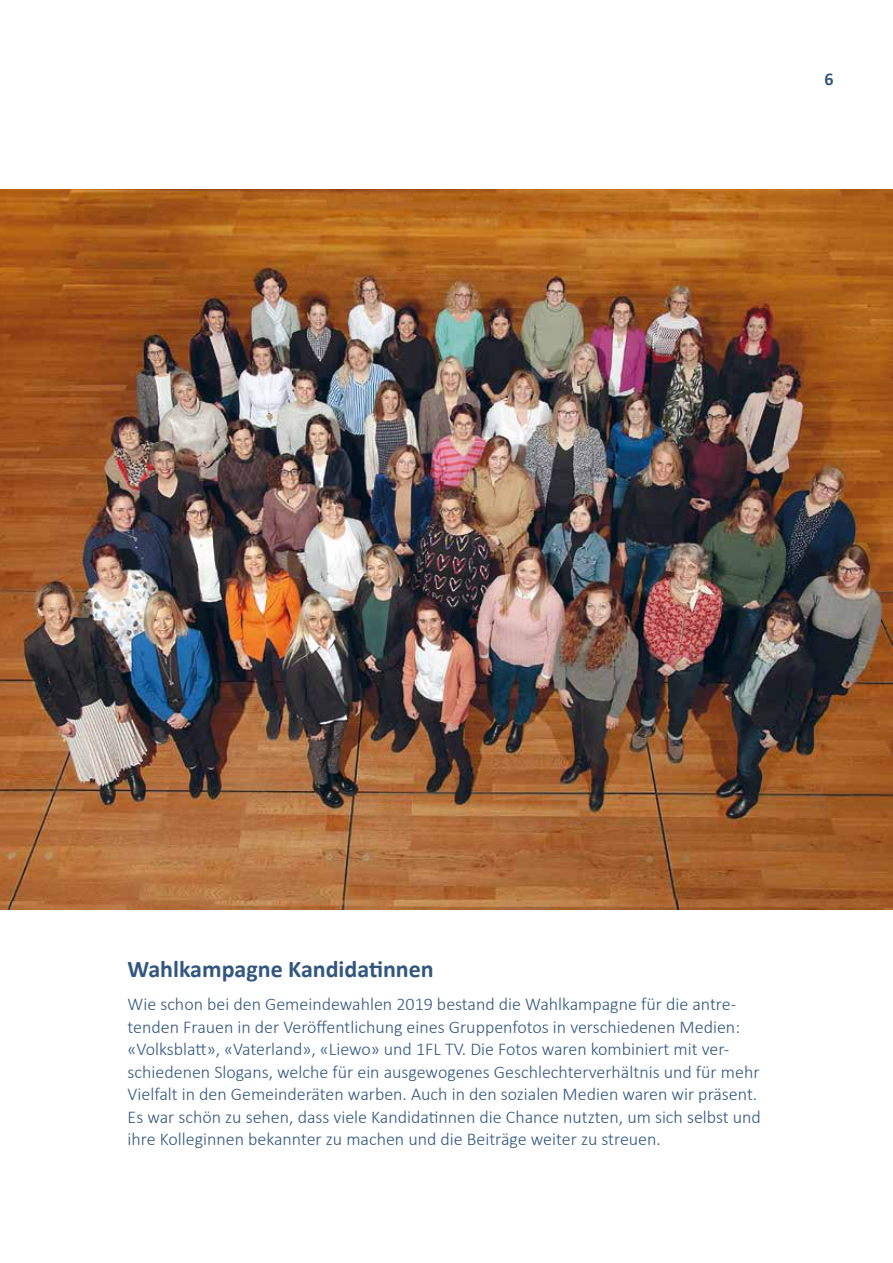
<style>
.page{position:relative;width:893px;height:1263px;background:#fff}
.page>*{position:absolute;margin:0;border:0;box-sizing:border-box;transform-origin:0 0}
.t1{font:700 24px "Calibri";color:#32577e}
.t2{font:300 18px/22.5px "Calibri";color:#32577e}
.t3{font:700 18px "Calibri";color:#32577e}
</style>
<div class="page">
<img style="left:0;top:190px;width:893px;height:719px">
<p class="t3" style="left:825px;top:68px;width:11px">6</p>
<h1 class="t1" style="left:128px;top:954px;width:308px">Wahlkampagne Kandidatinnen</h1>
<p class="t2" style="left:128px;top:993px;width:635px">Wie schon bei den Gemeindewahlen 2019 bestand die Wahlkampagne für die antre&shy;tenden Frauen in der Veröffentlichung eines Gruppenfotos in verschiedenen Medien: «Volksblatt», «Vaterland», «Liewo» und 1FL TV. Die Fotos waren kombiniert mit ver&shy;schiedenen Slogans, welche für ein ausgewogenes Geschlechterverhältnis und für mehr Vielfalt in den Gemeinderäten warben. Auch in den sozialen Medien waren wir präsent.<br>Es war schön zu sehen, dass viele Kandidatinnen die Chance nutzten, um sich selbst und ihre Kolleginnen bekannter zu machen und die Beiträge weiter zu streuen.</p>
</div>
